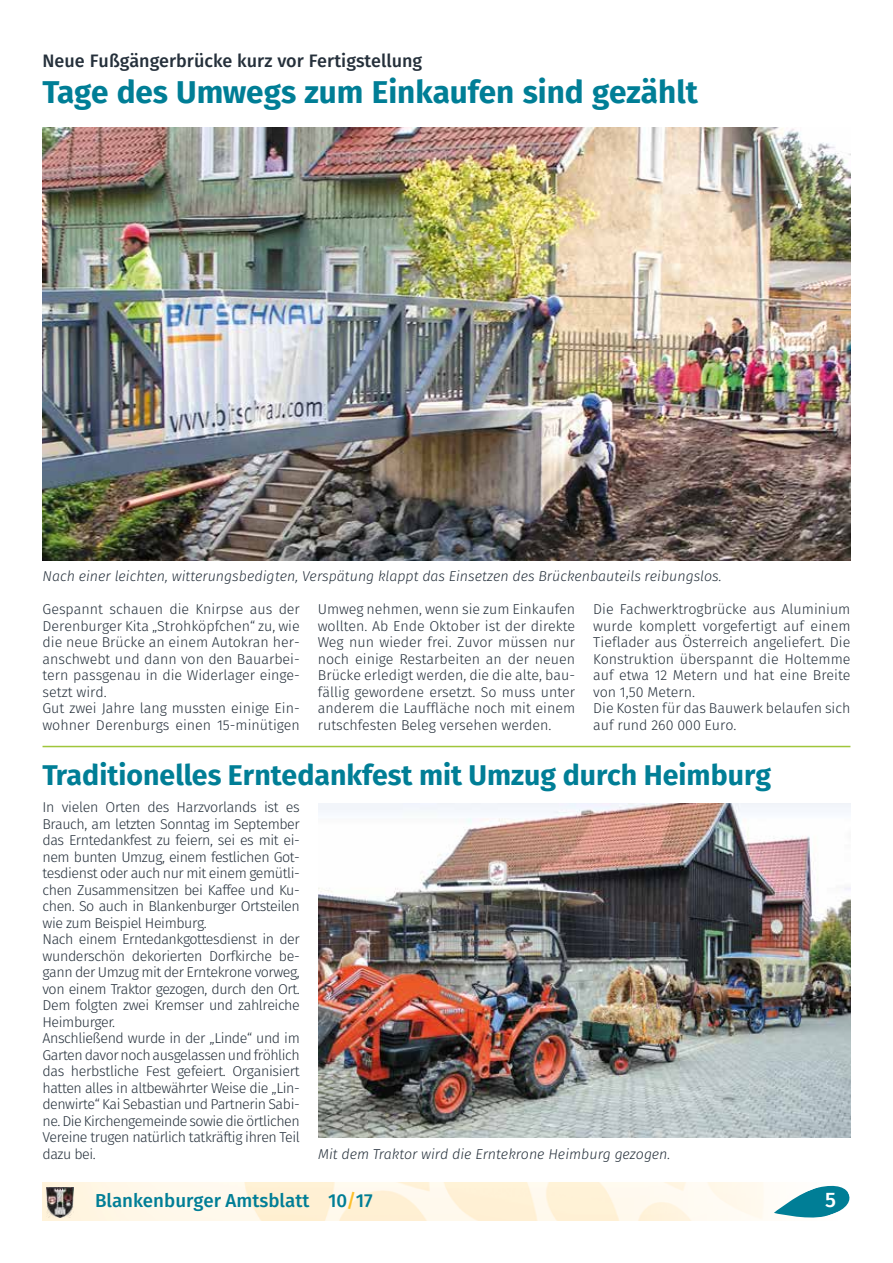
<style>
.page{position:relative;width:893px;height:1263px;background:#fff}
.page>*{position:absolute;margin:0;border:0;box-sizing:border-box;transform-origin:0 0}
.t1{font:700 31.5px "Fira Sans";color:#007e96}
.t2{font:700 28.5px "Fira Sans";color:#007e96}
.t3{font:500 21px "Fira Sans";color:#fff}
.t4{font:500 18.75px "Fira Sans";color:#007e96}
.t5{font:500 18px "Fira Sans";color:#25303b}
.t6{font:300 14.25px/16.5px "Fira Sans";letter-spacing:-.025em;color:#25303b;text-align:justify}
.t7{font:300 14.25px/16.5px "Fira Sans";color:#25303b}
.t8{font:italic 300 14.25px "Fira Sans";color:#25303b}
.s1{color:#fcbf2c}
</style>
<div class="page">
<img style="left:43px;top:1182px;width:721px;height:38px">
<svg style="left:774px;top:1185px;width:76px;height:33px"></svg>
<img style="left:47px;top:1187px;width:27px;height:30px">
<hr style="left:43px;top:746px;width:807px;height:1px;background:#9fc63b">
<img style="left:43px;top:127px;width:807px;height:433px">
<img style="left:318px;top:803px;width:533px;height:335px">
<p class="t5" style="left:43px;top:48px;width:381px">Neue Fußgängerbrücke kurz vor Fertigstellung</p>
<h1 class="t1" style="left:43px;top:70px;width:657px">Tage des Umwegs zum Einkaufen sind gezählt</h1>
<p class="t8" style="left:43px;top:566px;width:681px">Nach einer leichten, witterungsbedigten, Verspätung klappt das Einsetzen des Brückenbauteils reibungslos.</p>
<p class="t7" style="left:43px;top:602px;width:259px">Gespannt schauen die Knirpse aus der Derenburger Kita „Strohköpfchen“ zu, wie die neue Brücke an einem Autokran her&shy;anschwebt und dann von den Bauarbei&shy;tern passgenau in die Widerlager einge&shy;setzt wird.<br>Gut zwei Jahre lang mussten einige Ein&shy;wohner Derenburgs einen 15-minütigen</p>
<p class="t6" style="left:318px;top:602px;width:259px">Umweg nehmen, wenn sie zum Einkaufen wollten. Ab Ende Oktober ist der direkte Weg nun wieder frei. Zuvor müssen nur noch einige Restarbeiten an der neuen Brücke erledigt werden, die die alte, bau&shy;fällig gewordene ersetzt. So muss unter anderem die Lauffläche noch mit einem rutschfesten Beleg versehen werden.</p>
<p class="t7" style="left:593px;top:602px;width:259px">Die Fachwerktrogbrücke aus Aluminium wurde komplett vorgefertigt auf einem Tieflader aus Österreich angeliefert. Die Konstruktion überspannt die Holtemme auf etwa 12 Metern und hat eine Breite von 1,50 Metern.<br>Die Kosten für das Bauwerk belaufen sich auf rund 260 000 Euro.</p>
<h2 class="t2" style="left:43px;top:755px;width:730px">Traditionelles Erntedankfest mit Umzug durch Heimburg</h2>
<p class="t6" style="left:43px;top:800px;width:259px;text-align:left">In vielen Orten des Harzvorlands ist es Brauch, am letzten Sonntag im September das Erntedankfest zu feiern, sei es mit ei&shy;nem bunten Umzug, einem festlichen Got&shy;tesdienst oder auch nur mit einem gemütli&shy;chen Zusammensitzen bei Kaffee und Ku&shy;chen. So auch in Blankenburger Ortsteilen wie zum Beispiel Heimburg.<br>Nach einem Erntedankgottesdienst in der wunderschön dekorierten Dorfkirche be&shy;gann der Umzug mit der Erntekrone vorweg, von einem Traktor gezogen, durch den Ort.<br>Dem folgten zwei Kremser und zahlreiche Heimburger.<br>Anschließend wurde in der „Linde“ und im Garten davor noch ausgelassen und fröhlich das herbstliche Fest gefeiert. Organisiert hatten alles in altbewährter Weise die „Lin&shy;denwirte“ Kai Sebastian und Partnerin Sabi&shy;ne. Die Kirchengemeinde sowie die örtlichen Vereine trugen natürlich tatkräftig ihren Teil dazu bei.</p>
<p class="t8" style="left:318px;top:1144px;width:354px">Mit dem Traktor wird die Erntekrone Heimburg gezogen.</p>
<h3 class="t4" style="left:95px;top:1187px;width:279px">Blankenburger Amtsblatt 10<span class="s1">/</span>17</h3>
<h3 class="t3" style="left:825px;top:1185px;width:12px">5</h3>
</div>
